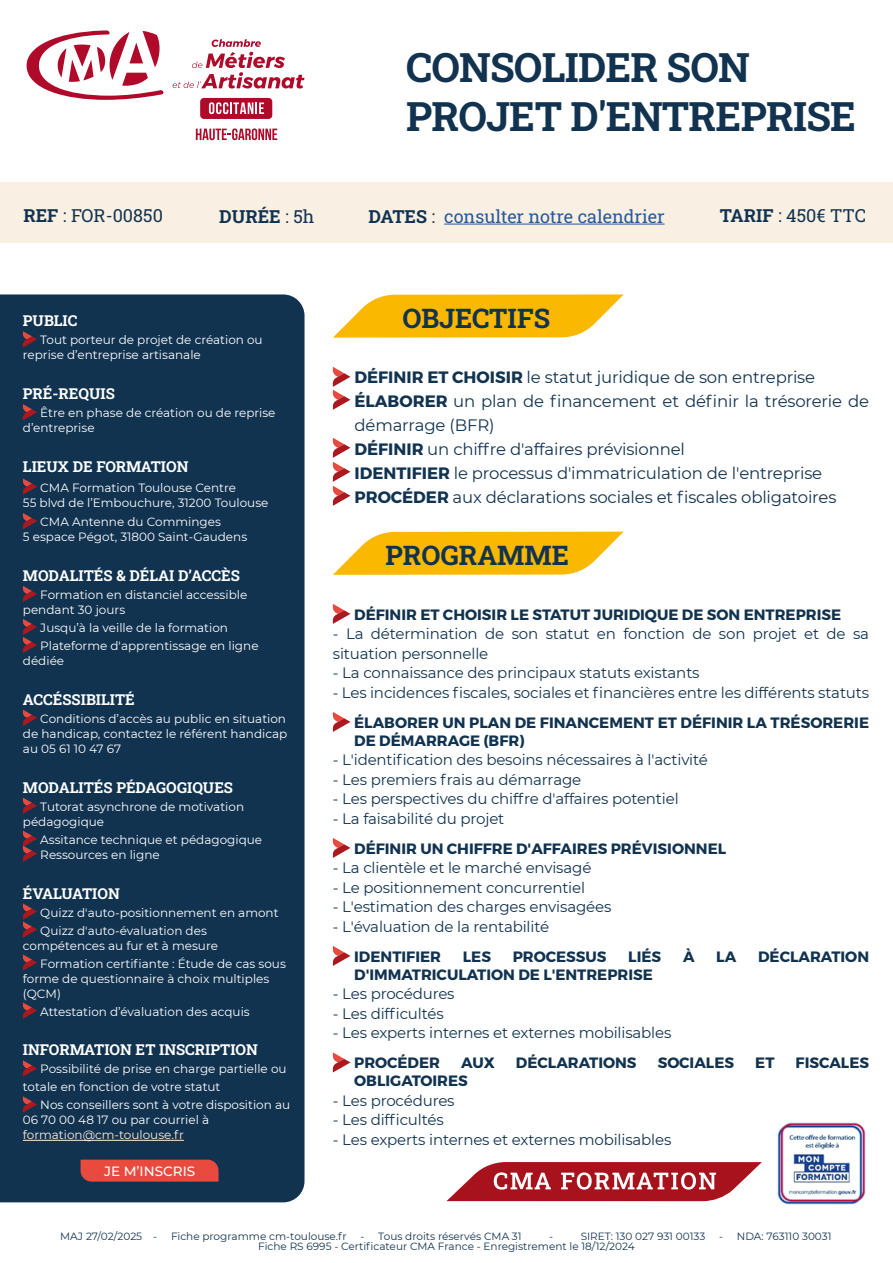
<style>
.page{position:relative;width:893px;height:1263px;background:#fff}
.page>*{position:absolute;margin:0;border:0;box-sizing:border-box;transform-origin:0 0}
.t1{font:700 40.5px/49.5px "Roboto Slab";letter-spacing:-.02em;color:#113350}
.t2{font:700 27px "Roboto Slab";color:#113350}
.t3{font:18px "Roboto Slab";color:#275b9b}
.t4{font:18px "Roboto Slab";color:#113350}
.t5{font:700 18px "Roboto Slab";color:#113350}
.t6{font:16.5px/24px "Montserrat";letter-spacing:-.01em;color:#113350}
.t7{font:15px/19.5px "Montserrat";letter-spacing:-.01em;color:#113350}
.t8{font:700 15px/18px "Montserrat";color:#113350}
.t9{font:700 15px "Roboto Slab";color:#fff}
.t10{font:500 13.5px "Montserrat";color:#fff}
.t11{font:12px/15px "Montserrat";color:#fff}
.t12{font:12px "Montserrat";color:#f9efe2}
.t13{font:10.5px "Montserrat";color:#113350}
.s1{font-weight:700}
.s2{font-weight:400}
.s3{font-weight:700;color:#113350}
.s4{color:#113350}
</style>
<div class="page">
<div style="left:0;top:183px;width:893px;height:60px;background:#f9efe2"></div>
<hr style="left:444px;top:224px;width:221px;height:1px;background:#275b9b">
<svg style="left:333px;top:294px;width:291px;height:44px"></svg>
<div style="left:0;top:294px;width:305px;height:908px;background:#113350"></div>
<svg style="left:27px;top:30px;width:137px;height:70px"></svg>
<div style="left:200px;top:98px;width:72px;height:21px;background:#b00a2b;border-radius:4px"></div>
<svg style="left:173px;top:39px;width:132px;height:50px"></svg>
<svg style="left:209px;top:102px;width:55px;height:12px"></svg>
<svg style="left:196px;top:128px;width:81px;height:12px"></svg>
<svg style="left:333px;top:367px;width:17px;height:43px"></svg>
<svg style="left:333px;top:438px;width:17px;height:68px"></svg>
<div style="left:81px;top:1159px;width:138px;height:22px;background:#e94a3e"></div>
<svg style="left:333px;top:604px;width:17px;height:20px"></svg>
<svg style="left:333px;top:712px;width:17px;height:20px"></svg>
<svg style="left:333px;top:838px;width:17px;height:20px"></svg>
<svg style="left:333px;top:946px;width:17px;height:20px"></svg>
<svg style="left:333px;top:1052px;width:17px;height:20px"></svg>
<svg style="left:333px;top:532px;width:291px;height:43px"></svg>
<svg style="left:446px;top:1162px;width:316px;height:39px"></svg>
<img style="left:777px;top:1122px;width:88px;height:82px">
<svg style="left:23px;top:331px;width:14px;height:16px"></svg>
<svg style="left:23px;top:797px;width:14px;height:17px"></svg>
<svg style="left:23px;top:830px;width:14px;height:32px"></svg>
<svg style="left:23px;top:404px;width:14px;height:16px"></svg>
<svg style="left:23px;top:903px;width:14px;height:35px"></svg>
<svg style="left:23px;top:954px;width:14px;height:17px"></svg>
<svg style="left:23px;top:1002px;width:14px;height:17px"></svg>
<svg style="left:23px;top:710px;width:14px;height:16px"></svg>
<svg style="left:23px;top:586px;width:14px;height:16px"></svg>
<svg style="left:23px;top:619px;width:14px;height:34px"></svg>
<svg style="left:23px;top:478px;width:14px;height:17px"></svg>
<svg style="left:23px;top:513px;width:14px;height:16px"></svg>
<hr style="left:23px;top:1140px;width:161px;height:1px;background:#f9efe2">
<svg style="left:23px;top:1060px;width:14px;height:16px"></svg>
<svg style="left:23px;top:1096px;width:14px;height:16px"></svg>
<h1 class="t1" style="left:406px;top:41px;width:452px">CONSOLIDER SON<br>PROJET D'ENTREPRISE</h1>
<h3 class="t4" style="left:23px;top:203px;width:141px"><span class="s1">REF</span> : FOR-00850</h3>
<h3 class="t5" style="left:219px;top:204px;width:97px">DURÉE <span class="s2">: 5h</span></h3>
<h3 class="t3" style="left:368px;top:204px;width:298px"><span class="s3">DATES</span> <span class="s4">:</span> consulter notre calendrier</h3>
<h3 class="t4" style="left:720px;top:203px;width:148px"><span class="s1">TARIF</span> : 450€ TTC</h3>
<p class="t9" style="left:23px;top:311px;width:56px">PUBLIC</p>
<p class="t11" style="left:23px;top:332px;width:241px;text-indent:17px">Tout porteur de projet de création ou reprise d’entreprise artisanale</p>
<p class="t9" style="left:23px;top:383px;width:93px">PRÉ-REQUIS</p>
<p class="t11" style="left:23px;top:405px;width:254px;text-indent:17px">Être en phase de création ou de reprise d’entreprise</p>
<p class="t9" style="left:23px;top:456px;width:167px">LIEUX DE FORMATION</p>
<p class="t11" style="left:23px;top:479px;width:247px;text-indent:17px">CMA Formation Toulouse Centre<br>55 blvd de l’Embouchure, 31200 Toulouse</p>
<p class="t11" style="left:23px;top:514px;width:226px;text-indent:17px">CMA Antenne du Comminges<br>5 espace Pégot, 31800 Saint-Gaudens</p>
<p class="t9" style="left:23px;top:565px;width:218px">MODALITÉS &amp; DÉLAI D’ACCÈS</p>
<p class="t11" style="left:23px;top:587px;width:226px;text-indent:17px">Formation en distanciel accessible pendant 30 jours</p>
<p class="t11" style="left:40px;top:618px;width:220px;line-height:18px">Jusqu’à la veille de la formation<br>Plateforme d'apprentissage en ligne</p>
<p class="t11" style="left:23px;top:653px;width:43px">dédiée</p>
<p class="t9" style="left:23px;top:689px;width:113px">ACCÉSSIBILITÉ</p>
<p class="t11" style="left:23px;top:711px;width:266px;text-align:justify;text-indent:17px">Conditions d’accès au public en situation de handicap, contactez le référent handicap au 05 61 10 47 67</p>
<p class="t9" style="left:23px;top:777px;width:212px">MODALITÉS PÉDAGOGIQUES</p>
<p class="t11" style="left:23px;top:798px;width:223px;text-indent:17px">Tutorat asynchrone de motivation pédagogique</p>
<p class="t11" style="left:40px;top:831px;width:223px">Assitance technique et pédagogique<br>Ressources en ligne</p>
<p class="t9" style="left:23px;top:883px;width:98px">ÉVALUATION</p>
<p class="t11" style="left:40px;top:903px;width:240px;line-height:18px">Quizz d'auto-positionnement en amont<br>Quizz d'auto-évaluation des</p>
<p class="t11" style="left:40px;top:936px;width:247px;line-height:18px;text-indent:-17px">compétences au fur et à mesure<br>Formation certifiante : Étude de cas sous</p>
<p class="t11" style="left:23px;top:970px;width:248px">forme de questionnaire à choix multiples (QCM)</p>
<p class="t11" style="left:40px;top:1003px;width:211px">Attestation d’évaluation des acquis</p>
<p class="t9" style="left:23px;top:1040px;width:237px">INFORMATION ET INSCRIPTION</p>
<p class="t11" style="left:23px;top:1060px;width:265px;line-height:18px;text-indent:17px">Possibilité de prise en charge partielle ou totale en fonction de votre statut</p>
<p class="t11" style="left:23px;top:1097px;width:269px;text-indent:17px">Nos conseillers sont à votre disposition au<br>06 70 00 48 17 ou par courriel à</p>
<p class="t12" style="left:23px;top:1127px;width:162px">formation@cm-toulouse.fr</p>
<p class="t10" style="left:104px;top:1162px;width:93px">JE M’INSCRIS</p>
<h2 class="t2" style="left:402px;top:299px;width:149px">OBJECTIFS</h2>
<p class="t6" style="left:355px;top:364px;width:516px"><span class="s1">DÉFINIR ET CHOISIR</span> le statut juridique de son entreprise <span class="s1">ÉLABORER</span> un plan de financement et définir la trésorerie de démarrage (BFR)<br><span class="s1">DÉFINIR</span> un chiffre d'affaires prévisionnel<br><span class="s1">IDENTIFIER</span> le processus d'immatriculation de l'entreprise <span class="s1">PROCÉDER</span> aux déclarations sociales et fiscales obligatoires</p>
<h2 class="t2" style="left:385px;top:536px;width:185px">PROGRAMME</h2>
<p class="t8" style="left:354px;top:605px;width:489px">DÉFINIR ET CHOISIR LE STATUT JURIDIQUE DE SON ENTREPRISE</p>
<p class="t7" style="left:333px;top:623px;width:538px">- La détermination de son statut en fonction de son projet et de sa situation personnelle</p>
<p class="t7" style="left:333px;top:662px;width:368px">- La connaissance des principaux statuts existants</p>
<p class="t7" style="left:333px;top:682px;width:538px">- Les incidences fiscales, sociales et financières entre les différents statuts</p>
<p class="t8" style="left:354px;top:713px;width:516px">ÉLABORER UN PLAN DE FINANCEMENT ET DÉFINIR LA TRÉSORERIE<br>DE DÉMARRAGE (BFR)</p>
<p class="t7" style="left:333px;top:749px;width:376px">- L'identification des besoins nécessaires à l'activité</p>
<p class="t7" style="left:333px;top:769px;width:250px">- Les premiers frais au démarrage</p>
<p class="t7" style="left:333px;top:788px;width:347px">- Les perspectives du chiffre d'affaires potentiel</p>
<p class="t7" style="left:333px;top:808px;width:173px">- La faisabilité du projet</p>
<p class="t8" style="left:354px;top:839px;width:374px">DÉFINIR UN CHIFFRE D'AFFAIRES PRÉVISIONNEL</p>
<p class="t7" style="left:333px;top:857px;width:260px">- La clientèle et le marché envisagé</p>
<p class="t7" style="left:333px;top:877px;width:254px">- Le positionnement concurrentiel</p>
<p class="t7" style="left:333px;top:896px;width:280px">- L'estimation des charges envisagées</p>
<p class="t7" style="left:333px;top:916px;width:218px">- L'évaluation de la rentabilité</p>
<p class="t8" style="left:354px;top:947px;width:88px">IDENTIFIER</p>
<p class="t8" style="left:463px;top:947px;width:30px">LES</p>
<p class="t8" style="left:513px;top:947px;width:95px">PROCESSUS</p>
<p class="t8" style="left:628px;top:947px;width:34px">LIÉS</p>
<p class="t8" style="left:683px;top:947px;width:13px">À</p>
<p class="t8" style="left:716px;top:947px;width:21px">LA</p>
<p class="t8" style="left:758px;top:947px;width:113px">DÉCLARATION</p>
<p class="t8" style="left:354px;top:965px;width:300px">D'IMMATRICULATION DE L'ENTREPRISE</p>
<p class="t7" style="left:333px;top:983px;width:123px">- Les procédures</p>
<p class="t7" style="left:333px;top:1003px;width:112px">- Les difficultés</p>
<p class="t7" style="left:333px;top:1022px;width:340px">- Les experts internes et externes mobilisables</p>
<p class="t8" style="left:354px;top:1054px;width:87px">PROCÉDER</p>
<p class="t8" style="left:461px;top:1054px;width:35px">AUX</p>
<p class="t8" style="left:516px;top:1054px;width:122px">DÉCLARATIONS</p>
<p class="t8" style="left:658px;top:1054px;width:78px">SOCIALES</p>
<p class="t8" style="left:755px;top:1054px;width:21px">ET</p>
<p class="t8" style="left:796px;top:1054px;width:75px">FISCALES</p>
<p class="t8" style="left:354px;top:1072px;width:115px">OBLIGATOIRES</p>
<p class="t7" style="left:333px;top:1090px;width:123px">- Les procédures</p>
<p class="t7" style="left:333px;top:1109px;width:112px">- Les difficultés</p>
<p class="t7" style="left:333px;top:1129px;width:340px">- Les experts internes et externes mobilisables</p>
<p class="t13" style="left:60px;top:1228px;width:98px">MAJ 27/02/2025 -</p>
<p class="t13" style="left:171px;top:1228px;width:177px">Fiche programme cm-toulouse.fr</p>
<p class="t13" style="left:361px;top:1228px;width:163px">- Tous droits réservés CMA 31</p>
<p class="t13" style="left:549px;top:1228px;width:6px">-</p>
<p class="t13" style="left:581px;top:1228px;width:126px">SIRET: 130 027 931 00133</p>
<p class="t13" style="left:719px;top:1228px;width:114px">- NDA: 763110 30031</p>
<p class="t13" style="left:258px;top:1239px;width:378px">Fiche RS 6995 - Certificateur CMA France - Enregistrement le 18/12/2024</p>
</div>
